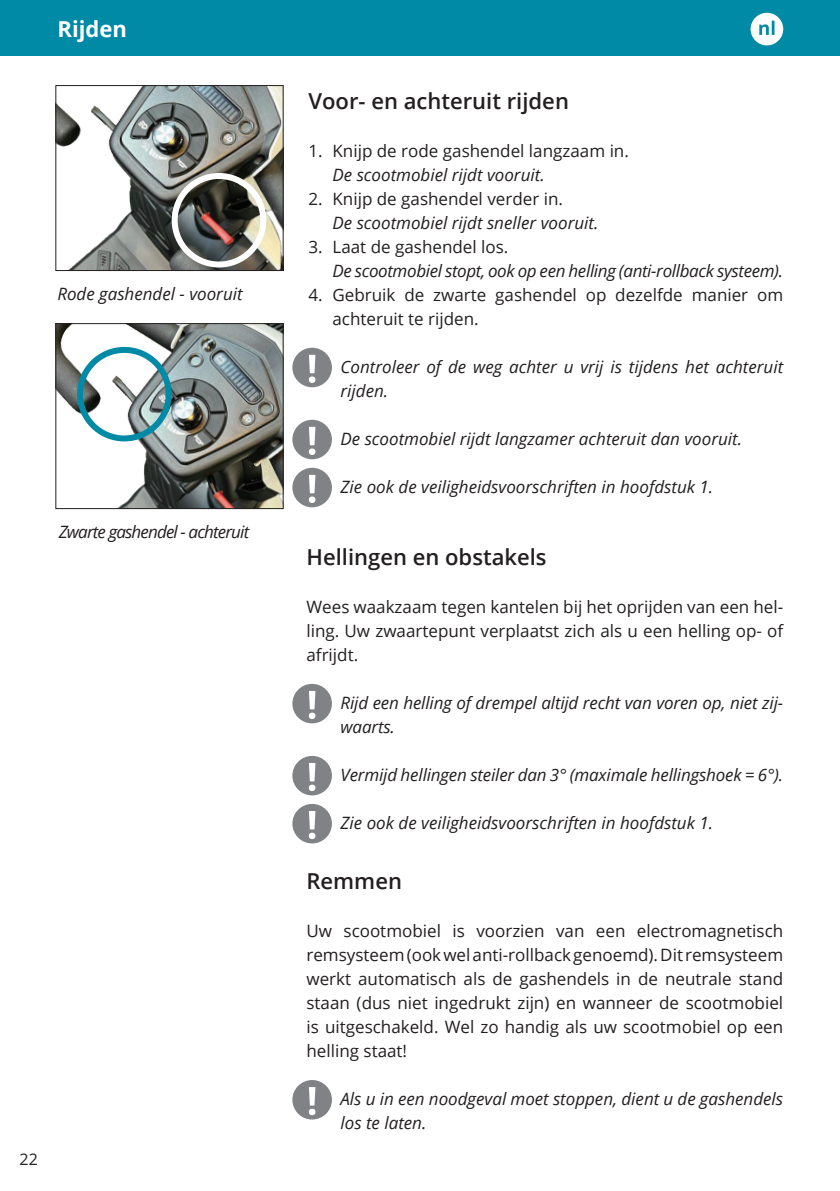
<style>
.page{position:relative;width:840px;height:1191px;background:#fff}
.page>*{position:absolute;margin:0;border:0;box-sizing:border-box;transform-origin:0 0}
.t1{font:600 22px "Open Sans";color:#231f20}
.t2{font:700 22px "Open Sans";color:#fff}
.t3{font:17px/24px "Open Sans";color:#231f20;text-align:justify}
.t4{font:italic 17px/24px "Open Sans";color:#231f20}
.t5{font:italic 17px "Open Sans";letter-spacing:-.02em;color:#231f20}
.t6{font:italic 17px "Open Sans";letter-spacing:-.05em;color:#231f20}
.t7{font:16px "Open Sans";color:#231f20}
</style>
<div class="page">
<div style="left:0;top:0;width:839px;height:55px;background:#008aa6"></div>
<img style="left:57px;top:87px;width:224px;height:182px">
<div style="left:55px;top:85px;width:228px;height:186px;border:1px solid #231f20"></div>
<img style="left:57px;top:325px;width:224px;height:182px">
<div style="left:55px;top:323px;width:228px;height:186px;border:1px solid #231f20"></div>
<svg style="left:292px;top:348px;width:40px;height:39px"></svg>
<svg style="left:292px;top:420px;width:40px;height:39px"></svg>
<svg style="left:292px;top:468px;width:40px;height:39px"></svg>
<svg style="left:292px;top:684px;width:40px;height:39px"></svg>
<svg style="left:292px;top:756px;width:40px;height:39px"></svg>
<svg style="left:292px;top:804px;width:40px;height:39px"></svg>
<svg style="left:292px;top:1080px;width:40px;height:39px"></svg>
<div style="left:171px;top:173px;width:95px;height:94px;border:6px solid #fff;border-radius:50%"></div>
<div style="left:77px;top:347px;width:94px;height:94px;border:6px solid #008aa6;border-radius:50%"></div>
<svg style="left:750px;top:13px;width:32px;height:32px"></svg>
<p class="t2" style="left:57px;top:14px;width:71px">Rijden</p>
<p class="t4" style="left:57px;top:281px;width:187px">Rode gashendel - vooruit</p>
<p class="t6" style="left:59px;top:520px;width:192px">Zwarte gashendel - achteruit</p>
<p class="t7" style="left:20px;top:1148px;width:20px">22</p>
<p class="t1" style="left:308px;top:86px;width:262px">Voor- en achteruit rijden</p>
<p class="t3" style="left:308px;top:138px;width:322px">1. Knijp de rode gashendel langzaam in.</p>
<p class="t4" style="left:332px;top:162px;width:213px">De scootmobiel rijdt vooruit.</p>
<p class="t3" style="left:308px;top:186px;width:256px">2. Knijp de gashendel verder in.</p>
<p class="t4" style="left:332px;top:210px;width:267px">De scootmobiel rijdt sneller vooruit.</p>
<p class="t3" style="left:308px;top:234px;width:201px">3. Laat de gashendel los.</p>
<p class="t5" style="left:332px;top:259px;width:452px">De scootmobiel stopt, ook op een helling (anti-rollback systeem).</p>
<p class="t3" style="left:332px;top:282px;width:452px;text-indent:-24px">4. Gebruik de zwarte gashendel op dezelfde manier om achteruit te rijden.</p>
<p class="t4" style="left:340px;top:354px;width:444px">Controleer of de weg achter u vrij is tijdens het achteruit rijden.</p>
<p class="t4" style="left:340px;top:426px;width:403px">De scootmobiel rijdt langzamer achteruit dan vooruit.</p>
<p class="t4" style="left:340px;top:474px;width:374px">Zie ook de veiligheidsvoorschriften in hoofdstuk 1.</p>
<p class="t1" style="left:306px;top:542px;width:241px">Hellingen en obstakels</p>
<p class="t3" style="left:306px;top:594px;width:478px">Wees waakzaam tegen kantelen bij het oprijden van een hel&shy;ling. Uw zwaartepunt verplaatst zich als u een helling op- of afrijdt.</p>
<p class="t4" style="left:340px;top:690px;width:444px">Rijd een helling of drempel altijd recht van voren op, niet zij&shy;waarts.</p>
<p class="t4" style="left:340px;top:762px;width:444px">Vermijd hellingen steiler dan 3° (maximale hellingshoek = 6°).</p>
<p class="t4" style="left:340px;top:810px;width:374px">Zie ook de veiligheidsvoorschriften in hoofdstuk 1.</p>
<p class="t1" style="left:306px;top:866px;width:97px">Remmen</p>
<p class="t3" style="left:306px;top:918px;width:478px">Uw scootmobiel is voorzien van een electromagnetisch remsysteem (ook wel anti-rollback genoemd). Dit remsysteem werkt automatisch als de gashendels in de neutrale stand staan (dus niet ingedrukt zijn) en wanneer de scootmobiel is uitgeschakeld. Wel zo handig als uw scootmobiel op een helling staat!</p>
<p class="t4" style="left:340px;top:1086px;width:444px">Als u in een noodgeval moet stoppen, dient u de gashendels los te laten.</p>
</div>
